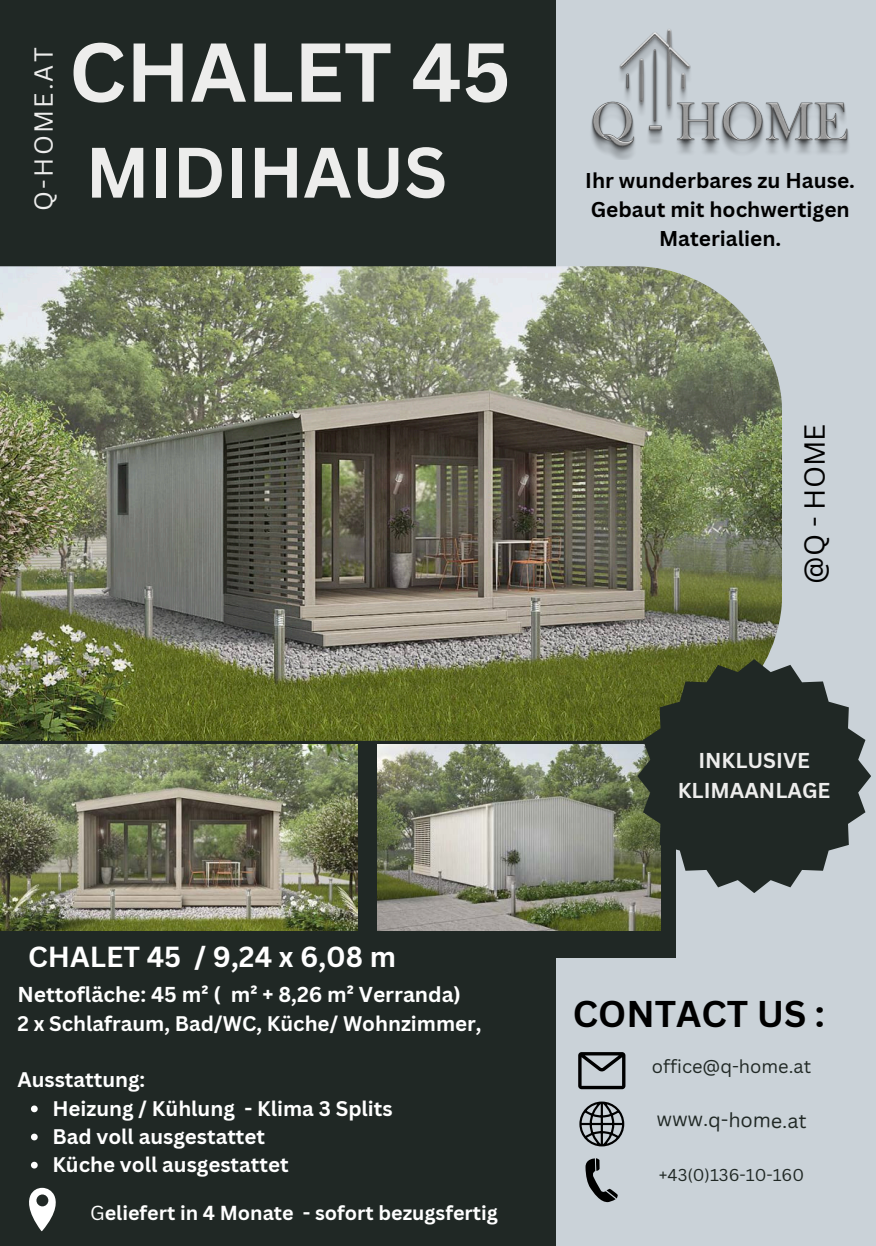
<style>
.page{position:relative;width:876px;height:1246px;background:#fff}
.page>*{position:absolute;margin:0;border:0;box-sizing:border-box;transform-origin:0 0}
.t1{font:700 81.45px "Canva Sans";color:#ededec}
.t2{font:700 69.75px "Canva Sans";color:#ededec}
.t3{font:700 36.3px "Canva Sans";color:#000}
.t4{font:700 28.2px "Canva Sans";color:#fff}
.t5{font:28.2px "Canva Sans";color:#000}
.t6{font:25.35px "Canva Sans";letter-spacing:.09em;color:#ededec}
.t7{font:700 21px "Canva Sans";color:#fff}
.t8{font:700 21px/29.2px "Canva Sans";color:#ededec;text-align:center}
.t9{font:700 20.85px/29px "Canva Sans";color:#000;text-align:center}
.t10{font:700 20.55px "Canva Sans";color:#fff}
.t11{font:700 19.8px "Canva Sans";color:#fff}
.t12{font:19.8px "Canva Sans";color:#202825}
.t13{font:18.3px "Canva Sans";color:#202825}
.t14{font:16.8px "Canva Sans";color:#202825}
.s1{font-weight:400}
</style>
<div class="page">
<div style="left:0;top:0;width:876px;height:1245px;background:#202825"></div>
<div style="left:556px;top:0;width:320px;height:1245px;background:#cad2d8"></div>
<div style="left:13px;top:727px;width:663px;height:230px;background:#202825"></div>
<img style="left:0;top:266px;width:781px;height:474px">
<svg style="left:29px;top:1187px;width:27px;height:44px"></svg>
<svg style="left:578px;top:1052px;width:47px;height:37px"></svg>
<svg style="left:579px;top:1101px;width:45px;height:45px"></svg>
<svg style="left:585px;top:1158px;width:33px;height:45px"></svg>
<img style="left:591px;top:29px;width:258px;height:131px">
<img style="left:377px;top:744px;width:284px;height:186px">
<svg style="left:637px;top:659px;width:234px;height:234px;fill:#202825"></svg>
<img style="left:0;top:744px;width:358px;height:186px">
<svg style="left:31px;top:1105px;width:7px;height:7px"></svg>
<svg style="left:31px;top:1133px;width:7px;height:7px"></svg>
<svg style="left:31px;top:1161px;width:7px;height:7px"></svg>
<p class="t6" style="left:26px;top:211px;width:165px;rotate:-90deg">Q-HOME.AT</p>
<h3 class="t1" style="left:69px;top:15px;width:443px">CHALET 45</h3>
<p class="t2" style="left:86px;top:123px;width:363px">MIDIHAUS</p>
<p class="t9" style="left:585px;top:166px;width:271px">Ihr wunderbares zu Hause.<br>Gebaut mit hochwertigen<br>Materialien.</p>
<p class="t4" style="left:28px;top:936px;width:370px">CHALET 45 / 9,24 x 6,08 m</p>
<p class="t7" style="left:17px;top:979px;width:445px">Nettofläche: 45 m² ( m² + 8,26 m² Verranda)</p>
<p class="t10" style="left:17px;top:1009px;width:466px">2 x Schlafraum, Bad/WC, Küche/ Wohnzimmer,</p>
<p class="t10" style="left:17px;top:1065px;width:129px">Ausstattung:</p>
<h5 class="t10" style="left:52px;top:1093px;width:342px">Heizung / Kühlung - Klima 3 Splits</h5>
<p class="t10" style="left:52px;top:1121px;width:214px">Bad voll ausgestattet</p>
<p class="t10" style="left:52px;top:1149px;width:238px">Küche voll ausgestattet</p>
<p class="t11" style="left:90px;top:1199px;width:409px"><span class="s1">G</span>eliefert in 4 Monate - sofort bezugsfertig</p>
<p class="t5" style="left:795px;top:583px;width:161px;rotate:-90deg">@Q - HOME</p>
<p class="t8" style="left:678px;top:745px;width:154px">INKLUSIVE<br>KLIMAANLAGE</p>
<p class="t3" style="left:573px;top:988px;width:253px">CONTACT US :</p>
<h1 class="t13" style="left:652px;top:1053px;width:161px">office@q-home.at</h1>
<h4 class="t12" style="left:657px;top:1104px;width:151px;rotate:1deg">www.q-home.at</h4>
<h2 class="t14" style="left:659px;top:1162px;width:147px">+43(0)136-10-160</h2>
</div>
